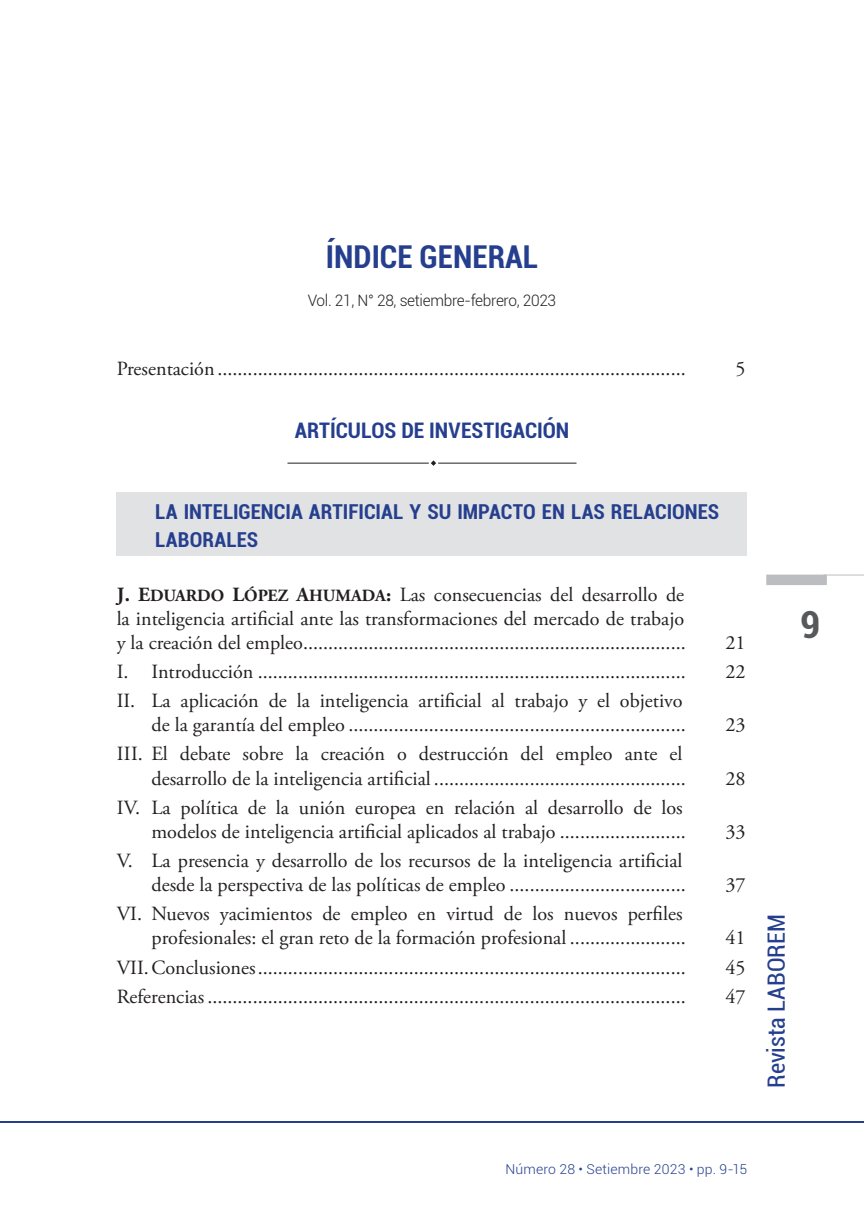
<style>
.page{position:relative;width:864px;height:1211px;background:#fff}
.page>*{position:absolute;margin:0;border:0;box-sizing:border-box;transform-origin:0 0}
.t1{font:700 condensed 37.27px "Roboto";color:#57585a}
.t2{font:700 condensed 31.5px "Roboto";color:#253f8e}
.t3{font:condensed 23.8px "Roboto";color:#253f8e}
.t4{font:700 condensed 21.35px "Roboto";color:#253f8e}
.t5{font:700 condensed 20.65px/28px "Roboto";color:#253f8e}
.t6{font:20.12px/24.2px "Adobe Garamond Pro";color:#231f20;text-align:right}
.t7{font:300 15.75px "Roboto";letter-spacing:-.02em;color:#231f20}
.t8{font:300 13.65px "Roboto";letter-spacing:.01em;color:#253f8e}
.s1{font-family:"Adobe Garamond Pro Bold SC850"}
.s2{font-family:"Adobe Garamond Pro Bold SC850";font-size:17.15px}
</style>
<div class="page">
<hr style="left:823px;top:574px;width:40px;height:1px;background:#bcbdc0">
<div style="left:766px;top:574px;width:60px;height:11px;background:#bcbdc0"></div>
<svg style="left:0;top:1121px;width:863px;height:1px"></svg>
<div style="left:117px;top:492px;width:629px;height:64px;background:#e1e2e4"></div>
<hr style="left:287px;top:463px;width:141px;height:1px;background:#231f20">
<hr style="left:438px;top:463px;width:138px;height:1px;background:#231f20">
<svg style="left:430px;top:460px;width:6px;height:6px"></svg>
<h2 class="t2" style="left:326px;top:235px;width:213px">ÍNDICE GENERAL</h2>
<p class="t7" style="left:308px;top:290px;width:250px">Vol. 21, N° 28, setiembre-febrero, 2023</p>
<p class="t6" style="left:117px;top:357px;width:570px">Presentación .............................................................................................</p>
<p class="t6" style="left:735px;top:357px;width:12px">5</p>
<p class="t4" style="left:294px;top:415px;width:276px">ARTÍCULOS DE INVESTIGACIÓN</p>
<p class="t5" style="left:155px;top:496px;width:565px">LA INTELIGENCIA ARTIFICIAL Y SU IMPACTO EN LAS RELACIONES<br>LABORALES</p>
<p class="t6" style="left:117px;top:583px;width:570px;text-align:justify"><span class="s1">J. E</span><span class="s2">DUARDO</span> <span class="s1">L</span><span class="s2">ÓPEZ</span> <span class="s1">A</span><span class="s2">HUMADA</span><span class="s1">:</span> Las consecuencias del desarrollo de la inteligencia artificial ante las transformaciones del mercado de trabajo y la creación del empleo............................................................................</p>
<p class="t6" style="left:725px;top:631px;width:22px">21</p>
<p class="t6" style="left:117px;top:660px;width:570px">I. Introducción .....................................................................................</p>
<p class="t6" style="left:725px;top:660px;width:22px">22</p>
<p class="t6" style="left:117px;top:689px;width:570px">II. La aplicación de la inteligencia artificial al trabajo y el objetivo de la garantía del empleo ...................................................................</p>
<p class="t6" style="left:725px;top:713px;width:22px">23</p>
<p class="t6" style="left:117px;top:742px;width:570px">III. El debate sobre la creación o destrucción del empleo ante el desarrollo de la inteligencia artificial ..................................................</p>
<p class="t6" style="left:117px;top:796px;width:570px">IV. La política de la unión europea en relación al desarrollo de los modelos de inteligencia artificial aplicados al trabajo .........................</p>
<p class="t6" style="left:117px;top:849px;width:570px">V. La presencia y desarrollo de los recursos de la inteligencia artificial desde la perspectiva de las políticas de empleo ...................................</p>
<p class="t6" style="left:117px;top:902px;width:570px">VI. Nuevos yacimientos de empleo en virtud de los nuevos perfiles profesionales: el gran reto de la formación profesional .......................</p>
<p class="t6" style="left:725px;top:766px;width:22px">28</p>
<p class="t6" style="left:725px;top:820px;width:22px">33</p>
<p class="t6" style="left:725px;top:873px;width:22px">37</p>
<p class="t6" style="left:725px;top:926px;width:22px">41</p>
<p class="t6" style="left:117px;top:955px;width:570px">VII.Conclusiones.....................................................................................</p>
<p class="t6" style="left:725px;top:955px;width:22px">45</p>
<p class="t6" style="left:117px;top:984px;width:570px">Referencias ...............................................................................................</p>
<p class="t6" style="left:725px;top:984px;width:22px">47</p>
<h1 class="t1" style="left:799px;top:598px;width:22px">9</h1>
<p class="t3" style="left:759px;top:1087px;width:175px;rotate:-90deg">Revista LABOREM</p>
<p class="t8" style="left:505px;top:1159px;width:243px">Número 28 • Setiembre 2023 • pp. 9-15</p>
</div>
